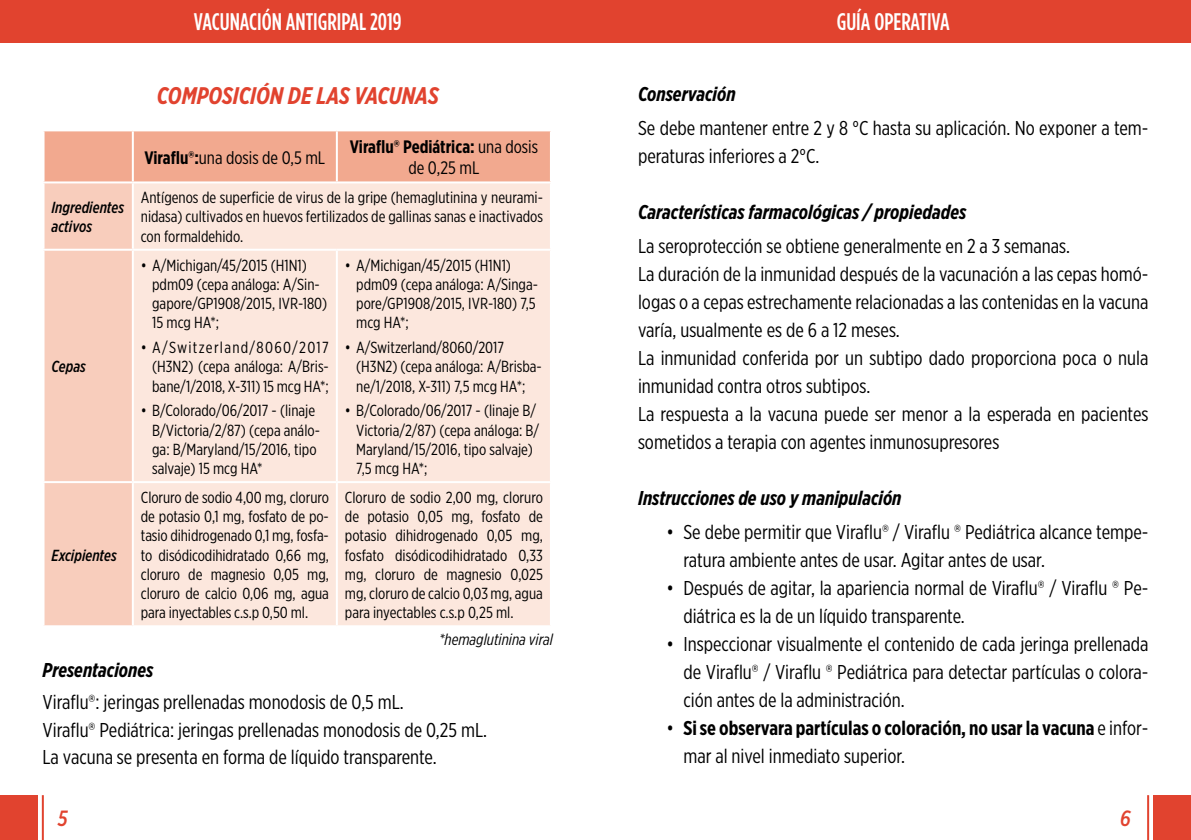
<style>
.page{position:relative;width:1191px;height:840px;background:#fff}
.page>*{position:absolute;margin:0;border:0;box-sizing:border-box;transform-origin:0 0}
.t1{font:500 24px "Gotham Condensed";color:#fff}
.t2{font:italic 700 24px "Gotham X Narrow";color:#e1432f}
.t3{font:italic 500 22px "Gotham X Narrow";color:#e1432f}
.t4{font:20px/28px "Gotham X Narrow";color:#000}
.t5{font:italic 700 20px "Gotham X Narrow";color:#000}
.t6{font:700 20px/28px "Gotham X Narrow";color:#000}
.t7{font:700 18px/21.6px "Gotham X Narrow";color:#000;text-align:center}
.t8{font:18px "Gotham X Narrow";color:#000}
.t9{font:16px/19.2px "Gotham X Narrow";color:#000}
.t10{font:italic 500 16px/19.2px "Gotham X Narrow";color:#000}
.t11{font:italic 16px "Gotham X Narrow";color:#000}
.s1{font-weight:700}
.s2{font-weight:400}
</style>
<div class="page">
<div style="left:0;top:0;width:1191px;height:43px;background:#e1432f"></div>
<div style="left:0;top:794px;width:38px;height:45px;background:#e1432f"></div>
<hr style="left:42px;top:794px;width:2px;height:45px;background:#e1432f">
<div style="left:1153px;top:794px;width:38px;height:45px;background:#e1432f"></div>
<hr style="left:1147px;top:794px;width:2px;height:45px;background:#e1432f">
<svg style="left:45px;top:131px;width:505px;height:494px;background:#f5bfaa"></svg>
<div style="left:134px;top:183px;width:416px;height:442px;background:#fce7dd"></div>
<hr style="left:132px;top:131px;width:2px;height:50px;background:#fff">
<hr style="left:336px;top:131px;width:2px;height:50px;background:#fff">
<hr style="left:43px;top:181px;width:90px;height:2px;background:#fff">
<hr style="left:133px;top:181px;width:204px;height:2px;background:#fff">
<hr style="left:132px;top:183px;width:2px;height:65px;background:#fff">
<hr style="left:337px;top:181px;width:215px;height:2px;background:#fff">
<hr style="left:43px;top:248px;width:90px;height:2px;background:#fff">
<hr style="left:133px;top:248px;width:204px;height:2px;background:#fff">
<hr style="left:132px;top:250px;width:2px;height:231px;background:#fff">
<hr style="left:337px;top:248px;width:215px;height:2px;background:#fff">
<hr style="left:336px;top:250px;width:2px;height:231px;background:#fff">
<hr style="left:43px;top:481px;width:90px;height:2px;background:#fff">
<hr style="left:133px;top:481px;width:204px;height:2px;background:#fff">
<hr style="left:132px;top:483px;width:2px;height:142px;background:#fff">
<hr style="left:337px;top:481px;width:215px;height:2px;background:#fff">
<hr style="left:336px;top:483px;width:2px;height:142px;background:#fff">
<h1 class="t1" style="left:194px;top:8px;width:209px">VACUNACIÓN ANTIGRIPAL 2019</h1>
<h1 class="t1" style="left:836px;top:8px;width:114px">GUÍA OPERATIVA</h1>
<h1 class="t2" style="left:157px;top:81px;width:283px">COMPOSICIÓN DE LAS VACUNAS</h1>
<p class="t8" style="left:144px;top:146px;width:182px"><span class="s1">Viraflu®:</span>una dosis de 0,5 mL</p>
<p class="t7" style="left:350px;top:135px;width:190px">Viraflu® Pediátrica: <span class="s2">una dosis de 0,25 mL</span></p>
<p class="t10" style="left:52px;top:197px;width:74px">Ingredientes activos</p>
<p class="t9" style="left:141px;top:188px;width:403px;text-align:justify">Antígenos de superficie de virus de la gripe (hemaglutinina y neurami&shy;nidasa) cultivados en huevos fertilizados de gallinas sanas e inactivados con formaldehido.</p>
<p class="t10" style="left:52px;top:357px;width:36px">Cepas</p>
<p class="t9" style="left:152px;top:255px;width:177px;text-indent:-11px">• A/Michigan/45/2015 (H1N1) pdm09 (cepa análoga: A/Sin&shy;gapore/GP1908/2015, IVR-180)<br>15 mcg HA*;</p>
<p class="t9" style="left:152px;top:337px;width:178px;text-align:justify;text-indent:-11px">• A/Switzerland/8060/2017 (H3N2) (cepa análoga: A/Bris&shy;bane/1/2018, X-311) 15 mcg HA*;</p>
<p class="t9" style="left:152px;top:401px;width:169px;text-indent:-11px">• B/Colorado/06/2017 - (linaje<br>B/Victoria/2/87) (cepa análo&shy;ga: B/Maryland/15/2016, tipo salvaje) 15 mcg HA*</p>
<p class="t9" style="left:356px;top:255px;width:183px;text-indent:-11px">• A/Michigan/45/2015 (H1N1) pdm09 (cepa análoga: A/Singa&shy;pore/GP1908/2015, IVR-180) 7,5 mcg HA*;</p>
<p class="t9" style="left:356px;top:337px;width:187px;text-indent:-11px">• A/Switzerland/8060/2017 (H3N2) (cepa análoga: A/Brisba&shy;ne/1/2018, X-311) 7,5 mcg HA*;</p>
<p class="t9" style="left:356px;top:400px;width:185px;text-indent:-11px">• B/Colorado/06/2017 - (linaje B/<br>Victoria/2/87) (cepa análoga: B/<br>Maryland/15/2016, tipo salvaje)<br>7,5 mcg HA*;</p>
<p class="t9" style="left:141px;top:487px;width:189px;text-align:justify">Cloruro de sodio 4,00 mg, cloruro de potasio 0,1 mg, fosfato de po&shy;tasio dihidrogenado 0,1 mg, fosfa&shy;to disódicodihidratado 0,66 mg, cloruro de magnesio 0,05 mg, cloruro de calcio 0,06 mg, agua para inyectables c.s.p 0,50 ml.</p>
<p class="t9" style="left:345px;top:487px;width:200px;text-align:justify">Cloruro de sodio 2,00 mg, cloruro de potasio 0,05 mg, fosfato de potasio dihidrogenado 0,05 mg, fosfato disódicodihidratado 0,33 mg, cloruro de magnesio 0,025 mg, cloruro de calcio 0,03 mg, agua para inyectables c.s.p 0,25 ml.</p>
<p class="t11" style="left:439px;top:629px;width:115px">*hemaglutinina viral</p>
<p class="t5" style="left:43px;top:657px;width:112px">Presentaciones</p>
<p class="t4" style="left:43px;top:687px;width:446px;line-height:27.4px">Viraflu®: jeringas prellenadas monodosis de 0,5 mL.<br>Viraflu® Pediátrica: jeringas prellenadas monodosis de 0,25 mL.<br>La vacuna se presenta en forma de líquido transparente.</p>
<p class="t10" style="left:52px;top:545px;width:67px">Excipientes</p>
<p class="t5" style="left:638px;top:82px;width:99px">Conservación</p>
<p class="t4" style="left:638px;top:113px;width:512px">Se debe mantener entre 2 y 8 °C hasta su aplicación. No exponer a tem&shy;peraturas inferiores a 2°C.</p>
<p class="t5" style="left:638px;top:199px;width:330px">Características farmacológicas / propiedades</p>
<p class="t4" style="left:638px;top:231px;width:512px">La seroprotección se obtiene generalmente en 2 a 3 semanas.<br>La duración de la inmunidad después de la vacunación a las cepas homó&shy;logas o a cepas estrechamente relacionadas a las contenidas en la vacuna varía, usualmente es de 6 a 12 meses.<br>La inmunidad conferida por un subtipo dado proporciona poca o nula inmunidad contra otros subtipos.<br>La respuesta a la vacuna puede ser menor a la esperada en pacientes sometidos a terapia con agentes inmunosupresores</p>
<p class="t5" style="left:638px;top:485px;width:265px">Instrucciones de uso y manipulación</p>
<p class="t4" style="left:683px;top:517px;width:466px;text-indent:-17px">• Se debe permitir que Viraflu® / Viraflu ® Pediátrica alcance tempe&shy;ratura ambiente antes de usar. Agitar antes de usar.</p>
<p class="t4" style="left:683px;top:573px;width:466px;text-indent:-17px">• Después de agitar, la apariencia normal de Viraflu® / Viraflu ® Pe&shy;diátrica es la de un líquido transparente.</p>
<p class="t4" style="left:683px;top:629px;width:466px;text-align:justify;text-indent:-17px">• Inspeccionar visualmente el contenido de cada jeringa prellenada de Viraflu® / Viraflu ® Pediátrica para detectar partículas o colora&shy;ción antes de la administración.</p>
<p class="t6" style="left:683px;top:713px;width:466px;text-indent:-17px"><span class="s2">•</span> Si se observara partículas o coloración, no usar la vacuna <span class="s2">e infor&shy;mar al nivel inmediato superior.</span></p>
<h2 class="t3" style="left:58px;top:804px;width:11px">5</h2>
<h2 class="t3" style="left:1120px;top:804px;width:12px">6</h2>
</div>
